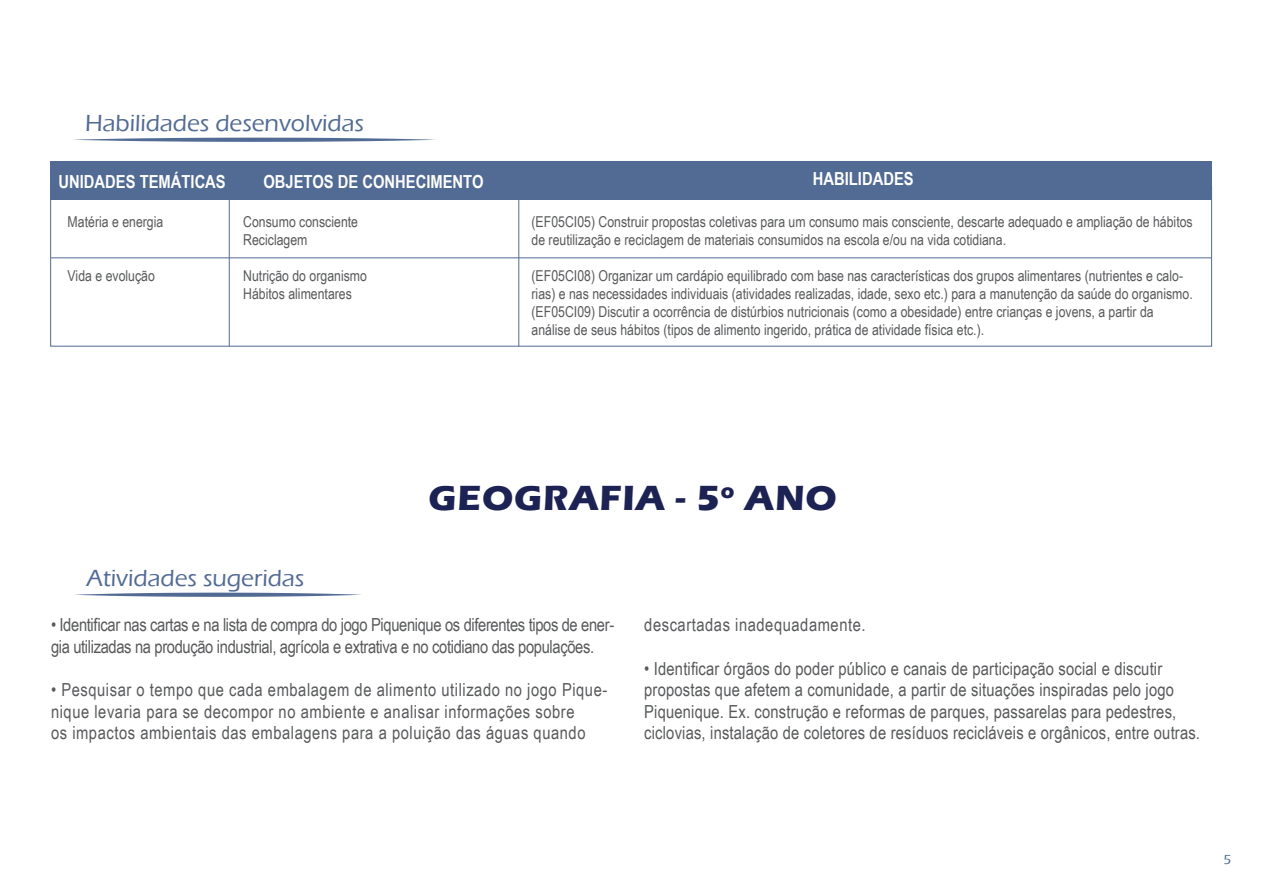
<style>
.page{position:relative;width:1263px;height:893px;background:#fff}
.page>*{position:absolute;margin:0;border:0;box-sizing:border-box;transform-origin:0 0}
.t1{font:700 36px "Eras ITC";letter-spacing:.025em;color:#1d2254}
.t2{font:500 24px "Eras ITC";color:#526b94}
.t3{font:18px/21.6px "Arial Narrow";letter-spacing:.01em;color:#58595b}
.t4{font:18px/21.6px "Arial Narrow";letter-spacing:.03em;color:#58595b}
.t5{font:18px/21.6px "Arial Narrow";letter-spacing:-.02em;color:#58595b}
.t6{font:700 18px "Arial Narrow";color:#fff}
.t7{font:15px/18px "Arial Narrow";color:#58595b}
.t8{font:500 13.5px "Eras ITC";color:#526b94}
</style>
<div class="page">
<svg style="left:75px;top:593px;width:286px;height:4px"></svg>
<svg style="left:73px;top:138px;width:362px;height:4px"></svg>
<div style="left:50px;top:162px;width:1162px;height:38px;background:#526b94"></div>
<hr style="left:518px;top:184px;width:1px;height:163px;background:#526b94">
<hr style="left:229px;top:170px;width:1px;height:177px;background:#526b94">
<hr style="left:51px;top:257px;width:1161px;height:1px;background:#526b94">
<h2 class="t2" style="left:85px;top:110px;width:281px">Habilidades desenvolvidas</h2>
<p class="t6" style="left:59px;top:168px;width:169px">UNIDADES TEMÁTICAS</p>
<p class="t6" style="left:263px;top:168px;width:222px">OBJETOS DE CONHECIMENTO</p>
<p class="t6" style="left:813px;top:165px;width:102px">HABILIDADES</p>
<p class="t7" style="left:68px;top:212px;width:97px">Matéria e energia</p>
<p class="t7" style="left:68px;top:266px;width:89px">Vida e evolução</p>
<p class="t7" style="left:243px;top:212px;width:116px">Consumo consciente<br>Reciclagem</p>
<p class="t7" style="left:243px;top:266px;width:125px">Nutrição do organismo<br>Hábitos alimentares</p>
<p class="t7" style="left:531px;top:212px;width:663px">(EF05CI05) Construir propostas coletivas para um consumo mais consciente, descarte adequado e ampliação de hábitos de reutilização e reciclagem de materiais consumidos na escola e/ou na vida cotidiana.</p>
<p class="t7" style="left:531px;top:266px;width:663px">(EF05CI08) Organizar um cardápio equilibrado com base nas características dos grupos alimentares (nutrientes e calo&shy;rias) e nas necessidades individuais (atividades realizadas, idade, sexo etc.) para a manutenção da saúde do organismo. (EF05CI09) Discutir a ocorrência de distúrbios nutricionais (como a obesidade) entre crianças e jovens, a partir da análise de seus hábitos (tipos de alimento ingerido, prática de atividade física etc.).</p>
<h2 class="t2" style="left:86px;top:565px;width:219px">Atividades sugeridas</h2>
<h1 class="t1" style="left:429px;top:477px;width:409px">GEOGRAFIA - 5<sup>o</sup> ANO</h1>
<p class="t5" style="left:51px;top:613px;width:565px">• Identificar nas cartas e na lista de compra do jogo Piquenique os diferentes tipos de ener&shy;gia utilizadas na produção industrial, agrícola e extrativa e no cotidiano das populações.</p>
<p class="t4" style="left:51px;top:678px;width:558px">• Pesquisar o tempo que cada embalagem de alimento utilizado no jogo Pique&shy;nique levaria para se decompor no ambiente e analisar informações sobre<br>os impactos ambientais das embalagens para a poluição das águas quando</p>
<p class="t4" style="left:644px;top:613px;width:223px">descartadas inadequadamente.</p>
<p class="t3" style="left:644px;top:657px;width:557px">• Identificar órgãos do poder público e canais de participação social e discutir propostas que afetem a comunidade, a partir de situações inspiradas pelo jogo Piquenique. Ex. construção e reformas de parques, passarelas para pedestres, ciclovias, instalação de coletores de resíduos recicláveis e orgânicos, entre outras.</p>
<p class="t8" style="left:1223px;top:852px;width:9px">5</p>
</div>
